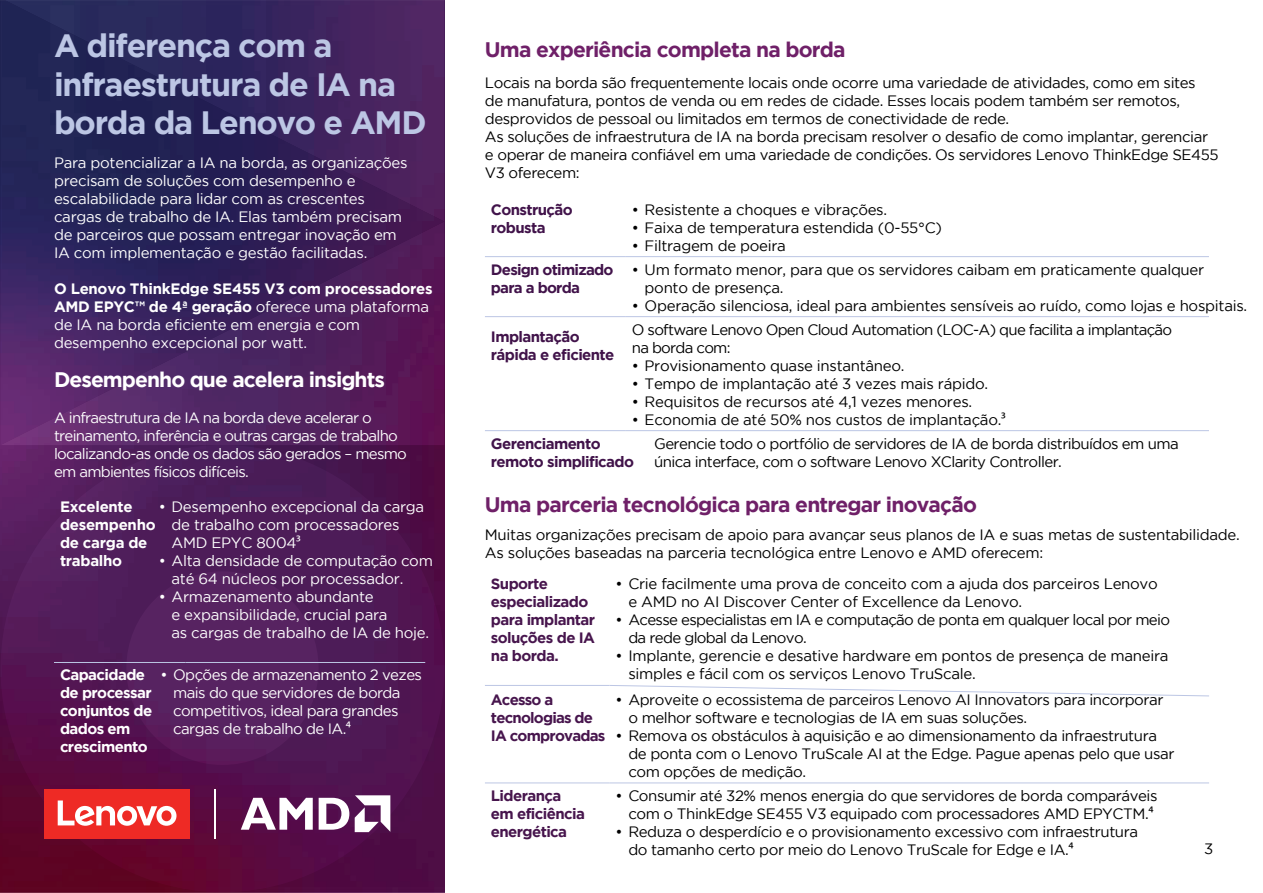
<style>
.page{position:relative;width:1263px;height:893px;background:#fff}
.page>*{position:absolute;margin:0;border:0;box-sizing:border-box;transform-origin:0 0}
.t1{font:700 32.25px/38.7px "Gotham";letter-spacing:-.04em;color:#bcc6e4}
.t2{font:700 21px "Gotham";letter-spacing:-.04em;color:#6f2068}
.t3{font:700 21px "Gotham";letter-spacing:-.045em;color:#fff}
.t4{font:15px/18px "Gotham";letter-spacing:-.03em;color:#000001}
.t5{font:15px/18px "Gotham";letter-spacing:-.02em;color:#fff}
.t6{font:15px/18px "Gotham";letter-spacing:-.05em;color:#fff}
.t7{font:700 15px/18px "Gotham";letter-spacing:-.04em;color:#47154d}
.t8{font:15px/18px "Gotham";letter-spacing:-.04em;color:#fff}
.t9{font:700 15px/18px "Gotham";letter-spacing:-.04em;color:#41134a}
.t10{font:15px/18px "Gotham";letter-spacing:-.05em;color:#000001}
.t11{font:700 15px/18px "Gotham";letter-spacing:-.04em;color:#fff}
.t12{font:700 15px/18px "Gotham";letter-spacing:-.02em;color:#fff}
.s1{font-weight:700}
.s2{font-family:"Myriad Pro"}
</style>
<div class="page">
<img style="left:0;top:0;width:444px;height:893px">
<svg style="left:1px;top:892px;width:443px;height:1px"></svg>
<svg style="left:1px;top:445px;width:443px;height:447px;background:#511651"></svg>
<div style="left:126px;top:571px;width:193px;height:194px;background:#572361;border-radius:50%"></div>
<svg style="left:1px;top:0;width:443px;height:445px;background:#3c225c"></svg>
<div style="left:44px;top:789px;width:145px;height:50px;background:#ee2a25"></div>
<svg style="left:58px;top:800px;width:118px;height:26px"></svg>
<svg style="left:241px;top:798px;width:72px;height:32px"></svg>
<svg style="left:355px;top:795px;width:35px;height:37px"></svg>
<svg style="left:319px;top:798px;width:30px;height:32px"></svg>
<hr style="left:214px;top:789px;width:2px;height:50px;background:#fff">
<hr style="left:485px;top:256px;width:141px;height:1px;background:#bcc6e4">
<hr style="left:626px;top:256px;width:583px;height:1px;background:#bcc6e4">
<hr style="left:485px;top:316px;width:141px;height:1px;background:#bcc6e4">
<hr style="left:626px;top:316px;width:583px;height:1px;background:#bcc6e4">
<hr style="left:485px;top:430px;width:141px;height:1px;background:#bcc6e4">
<hr style="left:626px;top:430px;width:583px;height:1px;background:#bcc6e4">
<hr style="left:54px;top:662px;width:131px;height:1px;background:#bcc6e4">
<hr style="left:185px;top:662px;width:240px;height:1px;background:#bcc6e4">
<hr style="left:485px;top:685px;width:125px;height:1px;background:#bcc6e4">
<svg style="left:609px;top:685px;width:600px;height:12px"></svg>
<hr style="left:485px;top:782px;width:125px;height:1px;background:#bcc6e4">
<hr style="left:610px;top:782px;width:599px;height:1px;background:#bcc6e4">
<h1 class="t1" style="left:54px;top:25px;width:374px">A diferença com a infraestrutura de IA na borda da Lenovo e AMD</h1>
<p class="t5" style="left:54px;top:154px;width:355px">Para potencializar a IA na borda, as organizações precisam de soluções com desempenho e escalabilidade para lidar com as crescentes cargas de trabalho de IA. Elas também precisam de parceiros que possam entregar inovação em IA com implementação e gestão facilitadas.</p>
<p class="t5" style="left:54px;top:280px;width:380px"><span class="s1">O Lenovo ThinkEdge SE455 V3 com processadores AMD EPYC™ de 4ª geração</span> oferece uma plataforma de IA na borda eficiente em energia e com desempenho excepcional por watt.</p>
<h2 class="t3" style="left:54px;top:367px;width:333px">Desempenho que acelera insights</h2>
<p class="t6" style="left:54px;top:408px;width:354px">A infraestrutura de IA na borda deve acelerar o treinamento, inferência e outras cargas de trabalho localizando-as onde os dados são gerados – mesmo em ambientes físicos difíceis.</p>
<p class="t12" style="left:60px;top:498px;width:97px">Excelente desempenho de carga de trabalho</p>
<p class="t5" style="left:171px;top:498px;width:254px;text-indent:-13px">• Desempenho excepcional da carga de trabalho com processadores<br>AMD EPYC 8004<span class="s2">³</span></p>
<p class="t5" style="left:171px;top:552px;width:263px;text-indent:-13px">• Alta densidade de computação com até 64 núcleos por processador.</p>
<p class="t5" style="left:171px;top:588px;width:259px;text-indent:-13px">• Armazenamento abundante<br>e expansibilidade, crucial para<br>as cargas de trabalho de IA de hoje.</p>
<p class="t11" style="left:60px;top:666px;width:94px">Capacidade de processar conjuntos de dados em crescimento</p>
<p class="t8" style="left:173px;top:666px;width:250px;text-indent:-13px">• Opções de armazenamento 2 vezes mais do que servidores de borda competitivos, ideal para grandes cargas de trabalho de IA.<span class="s2">4</span></p>
<h2 class="t2" style="left:485px;top:37px;width:362px">Uma experiência completa na borda</h2>
<p class="t4" style="left:485px;top:73px;width:735px">Locais na borda são frequentemente locais onde ocorre uma variedade de atividades, como em sites<br>de manufatura, pontos de venda ou em redes de cidade. Esses locais podem também ser remotos, desprovidos de pessoal ou limitados em termos de conectividade de rede.<br>As soluções de infraestrutura de IA na borda precisam resolver o desafio de como implantar, gerenciar e operar de maneira confiável em uma variedade de condições. Os servidores Lenovo ThinkEdge SE455<br>V3 oferecem:</p>
<p class="t9" style="left:491px;top:200px;width:83px">Construção robusta</p>
<p class="t4" style="left:632px;top:200px;width:257px">• Resistente a choques e vibrações.</p>
<p class="t4" style="left:632px;top:218px;width:312px">• Faixa de temperatura estendida (0-55°C)</p>
<p class="t4" style="left:632px;top:236px;width:156px">• Filtragem de poeira</p>
<p class="t9" style="left:491px;top:260px;width:124px">Design otimizado para a borda</p>
<p class="t4" style="left:645px;top:260px;width:561px;text-indent:-13px">• Um formato menor, para que os servidores caibam em praticamente qualquer ponto de presença.</p>
<p class="t4" style="left:632px;top:296px;width:617px">• Operação silenciosa, ideal para ambientes sensíveis ao ruído, como lojas e hospitais.</p>
<p class="t9" style="left:491px;top:327px;width:125px">Implantação rápida e eficiente</p>
<p class="t10" style="left:632px;top:320px;width:542px">O software Lenovo Open Cloud Automation (LOC-A) que facilita a implantação na borda com:</p>
<p class="t4" style="left:632px;top:356px;width:274px">• Provisionamento quase instantâneo.</p>
<p class="t4" style="left:632px;top:374px;width:358px">• Tempo de implantação até 3 vezes mais rápido.</p>
<p class="t4" style="left:632px;top:392px;width:342px">• Requisitos de recursos até 4,1 vezes menores.</p>
<p class="t4" style="left:632px;top:410px;width:375px">• Economia de até 50% nos custos de implantação.<span class="s2">³</span></p>
<p class="t9" style="left:491px;top:434px;width:145px">Gerenciamento remoto simplificado</p>
<p class="t4" style="left:654px;top:434px;width:526px">Gerencie todo o portfólio de servidores de IA de borda distribuídos em uma única interface, com o software Lenovo XClarity Controller.</p>
<h2 class="t2" style="left:485px;top:492px;width:494px">Uma parceria tecnológica para entregar inovação</h2>
<p class="t4" style="left:485px;top:525px;width:756px">Muitas organizações precisam de apoio para avançar seus planos de IA e suas metas de sustentabilidade.<br>As soluções baseadas na parceria tecnológica entre Lenovo e AMD oferecem:</p>
<p class="t7" style="left:491px;top:575px;width:106px">Suporte especializado para implantar soluções de IA na borda.</p>
<p class="t4" style="left:628px;top:575px;width:531px;text-indent:-13px">• Crie facilmente uma prova de conceito com a ajuda dos parceiros Lenovo e AMD no AI Discover Center of Excellence da Lenovo.</p>
<p class="t4" style="left:628px;top:611px;width:543px;text-indent:-13px">• Acesse especialistas em IA e computação de ponta em qualquer local por meio da rede global da Lenovo.</p>
<p class="t4" style="left:628px;top:647px;width:542px;text-indent:-13px">• Implante, gerencie e desative hardware em pontos de presença de maneira simples e fácil com os serviços Lenovo TruScale.</p>
<p class="t7" style="left:491px;top:690px;width:116px">Acesso a tecnologias de<br>IA comprovadas</p>
<p class="t4" style="left:628px;top:690px;width:537px;text-indent:-13px">• Aproveite o ecossistema de parceiros Lenovo AI Innovators para incorporar o melhor software e tecnologias de IA em suas soluções.</p>
<p class="t4" style="left:628px;top:726px;width:548px;text-indent:-13px">• Remova os obstáculos à aquisição e ao dimensionamento da infraestrutura de ponta com o Lenovo TruScale AI at the Edge. Pague apenas pelo que usar com opções de medição.</p>
<p class="t7" style="left:491px;top:786px;width:95px">Liderança em eficiência energética</p>
<p class="t4" style="left:616px;top:786px;width:543px;text-align:center">• Consumir até 32% menos energia do que servidores de borda comparáveis com o ThinkEdge SE455 V3 equipado com processadores AMD EPYCTM.<span class="s2">4</span></p>
<p class="t4" style="left:628px;top:822px;width:511px;text-indent:-13px">• Reduza o desperdício e o provisionamento excessivo com infraestrutura do tamanho certo por meio do Lenovo TruScale for Edge e IA.<span class="s2">4</span></p>
<p class="t4" style="left:1204px;top:840px;width:11px">3</p>
</div>
